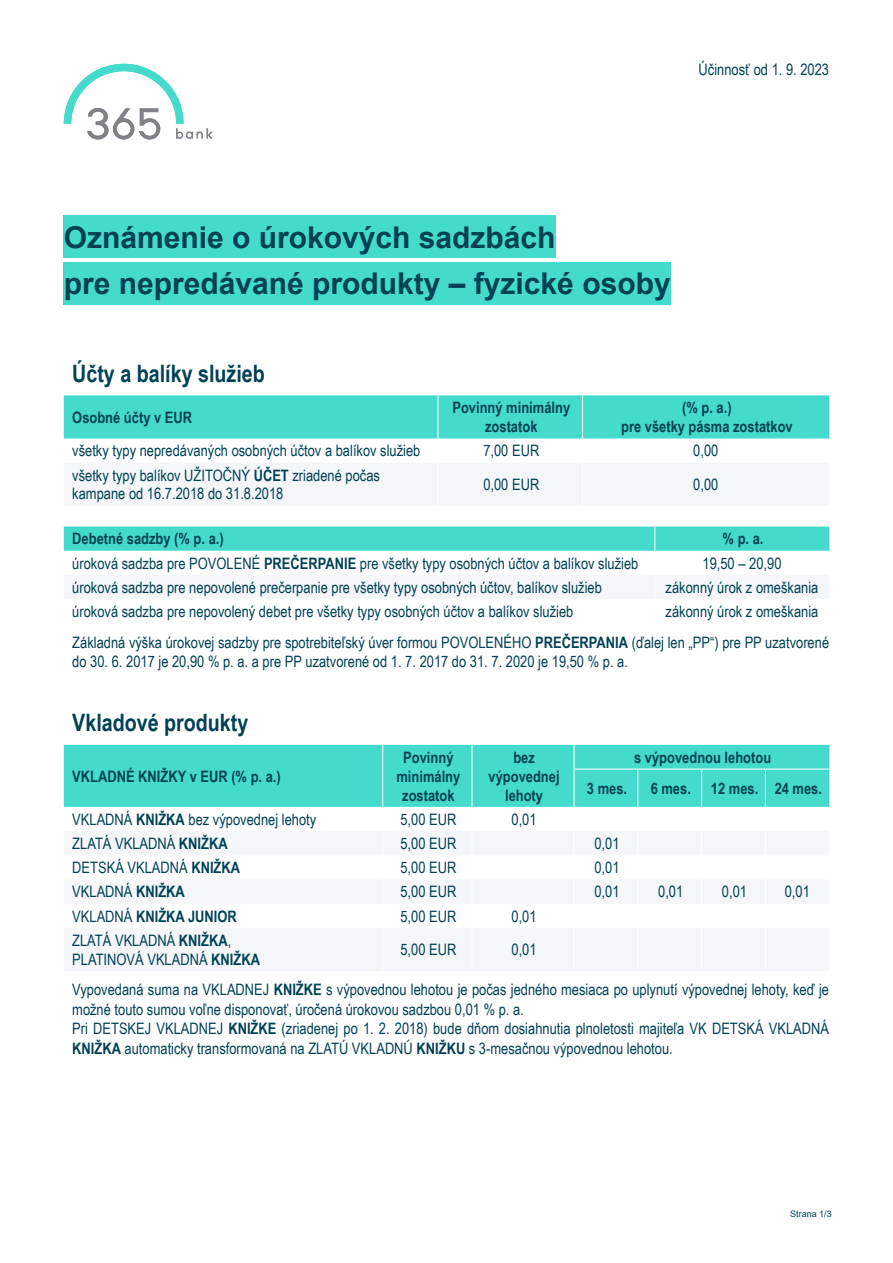
<style>
.page{position:relative;width:893px;height:1263px;background:#fff}
.page>*{position:absolute;margin:0;border:0;box-sizing:border-box;transform-origin:0 0}
.Nadpis{font:700 30px "Arial";color:#004155}
.Nadpis-2{font:700 24px "Arial Narrow";color:#004155}
.Text_Tabulka{font:15.75px/19.5px "Arial Narrow";color:#004155}
.Text_Tabulka-2{font:700 15.75px/18.9px "Arial Narrow";color:#004155;text-align:center}
.t1{font:9px "Arial";color:#004155}
.s1{font-weight:700}
.s2{font-weight:400}
</style>
<div class="page">
<svg style="left:64px;top:395px;width:765px;height:110px"></svg>
<hr style="left:438px;top:463px;width:1px;height:43px;background:#fff">
<hr style="left:582px;top:463px;width:1px;height:43px;background:#fff">
<svg style="left:64px;top:526px;width:765px;height:73px"></svg>
<div style="left:64px;top:745px;width:765px;height:62px;background:#45dbcc"></div>
<svg style="left:64px;top:832px;width:765px;height:139px;fill:#f4f6f9"></svg>
<svg style="left:382px;top:745px;width:1px;height:24px"></svg>
<svg style="left:472px;top:745px;width:1px;height:24px"></svg>
<hr style="left:382px;top:769px;width:1px;height:38px;background:#fff">
<hr style="left:472px;top:769px;width:1px;height:38px;background:#fff">
<svg style="left:574px;top:745px;width:1px;height:24px"></svg>
<hr style="left:574px;top:769px;width:1px;height:38px;background:#fff">
<hr style="left:637px;top:769px;width:1px;height:38px;background:#fff">
<hr style="left:701px;top:769px;width:1px;height:38px;background:#fff">
<hr style="left:765px;top:769px;width:1px;height:38px;background:#fff">
<hr style="left:574px;top:769px;width:64px;height:1px;background:#fff">
<hr style="left:638px;top:769px;width:64px;height:1px;background:#fff">
<hr style="left:702px;top:769px;width:63px;height:1px;background:#fff">
<hr style="left:765px;top:769px;width:64px;height:1px;background:#fff">
<svg style="left:382px;top:832px;width:1px;height:96px"></svg>
<svg style="left:472px;top:832px;width:1px;height:96px"></svg>
<svg style="left:574px;top:832px;width:1px;height:96px"></svg>
<svg style="left:637px;top:832px;width:1px;height:96px"></svg>
<svg style="left:701px;top:832px;width:1px;height:96px"></svg>
<svg style="left:765px;top:832px;width:1px;height:96px"></svg>
<hr style="left:382px;top:928px;width:1px;height:43px;background:#fff">
<hr style="left:472px;top:928px;width:1px;height:43px;background:#fff">
<hr style="left:574px;top:928px;width:1px;height:43px;background:#fff">
<hr style="left:637px;top:928px;width:1px;height:43px;background:#fff">
<hr style="left:701px;top:928px;width:1px;height:43px;background:#fff">
<hr style="left:765px;top:928px;width:1px;height:43px;background:#fff">
<div style="left:63px;top:216px;width:493px;height:42px;background:#45dbcc"></div>
<div style="left:63px;top:262px;width:608px;height:42px;background:#45dbcc"></div>
<svg style="left:64px;top:64px;width:149px;height:75px"></svg>
<p class="Text_Tabulka" style="left:699px;top:59px;width:132px">Účinnosť od 1. 9. 2023</p>
<p class="Nadpis" style="left:64px;top:216px;width:493px">Oznámenie o úrokových sadzbách</p>
<p class="Nadpis" style="left:64px;top:262px;width:608px">pre nepredávané produkty – fyzické osoby</p>
<p class="Nadpis-2" style="left:72px;top:355px;width:194px">Účty a balíky služieb</p>
<p class="Text_Tabulka-2" style="left:72px;top:407px;width:121px">Osobné účty v EUR</p>
<p class="Text_Tabulka-2" style="left:452px;top:397px;width:119px">Povinný minimálny</p>
<p class="Text_Tabulka-2" style="left:485px;top:416px;width:54px">zostatok</p>
<p class="Text_Tabulka-2" style="left:621px;top:397px;width:173px">(% p. a.)<br>pre všetky pásma zostatkov</p>
<p class="Text_Tabulka" style="left:72px;top:440px;width:350px">všetky typy nepredávaných osobných účtov a balíkov služieb</p>
<p class="Text_Tabulka" style="left:483px;top:440px;width:57px">7,00 EUR</p>
<p class="Text_Tabulka" style="left:693px;top:440px;width:27px">0,00</p>
<p class="Text_Tabulka" style="left:72px;top:465px;width:309px;line-height:18.9px">všetky typy balíkov UŽITOČNÝ <span class="s1">ÚČET</span> zriadené počas kampane od 16.7.2018 do 31.8.2018</p>
<p class="Text_Tabulka" style="left:483px;top:474px;width:57px">0,00 EUR</p>
<p class="Text_Tabulka" style="left:693px;top:474px;width:27px">0,00</p>
<p class="Text_Tabulka-2" style="left:72px;top:529px;width:153px">Debetné sadzby (% p. a.)</p>
<p class="Text_Tabulka-2" style="left:723px;top:529px;width:42px">% p. a.</p>
<p class="Text_Tabulka" style="left:72px;top:553px;width:568px">úroková sadzba pre POVOLENÉ <span class="s1">PREČERPANIE</span> pre všetky typy osobných účtov a balíkov služieb</p>
<p class="Text_Tabulka" style="left:702px;top:553px;width:81px">19,50 – 20,90</p>
<p class="Text_Tabulka" style="left:72px;top:577px;width:531px">úroková sadzba pre nepovolené prečerpanie pre všetky typy osobných účtov, balíkov služieb</p>
<p class="Text_Tabulka" style="left:666px;top:577px;width:154px">zákonný úrok z omeškania</p>
<p class="Text_Tabulka" style="left:72px;top:601px;width:503px">úroková sadzba pre nepovolený debet pre všetky typy osobných účtov a balíkov služieb</p>
<p class="Text_Tabulka" style="left:666px;top:601px;width:154px">zákonný úrok z omeškania</p>
<p class="Text_Tabulka" style="left:72px;top:632px;width:758px">Základná výška úrokovej sadzby pre spotrebiteľský úver formou POVOLENÉHO <span class="s1">PREČERPANIA</span> (ďalej len „PP“) pre PP uzatvorené do 30. 6. 2017 je 20,90 % p. a. a pre PP uzatvorené od 1. 7. 2017 do 31. 7. 2020 je 19,50 % p. a.</p>
<p class="Nadpis-2" style="left:72px;top:705px;width:178px">Vkladové produkty</p>
<p class="Text_Tabulka-2" style="left:72px;top:766px;width:210px">VKLADNÉ KNIŽKY v EUR (% p. a.)</p>
<p class="Text_Tabulka-2" style="left:396px;top:747px;width:65px">Povinný minimálny</p>
<p class="Text_Tabulka-2" style="left:402px;top:785px;width:54px">zostatok</p>
<p class="Text_Tabulka-2" style="left:489px;top:747px;width:73px">bez výpovednej</p>
<p class="Text_Tabulka-2" style="left:505px;top:785px;width:40px">lehoty</p>
<p class="Text_Tabulka-2" style="left:634px;top:747px;width:139px">s výpovednou lehotou</p>
<p class="Text_Tabulka-2" style="left:587px;top:778px;width:42px">3 mes.</p>
<p class="Text_Tabulka-2" style="left:651px;top:778px;width:42px">6 mes.</p>
<p class="Text_Tabulka-2" style="left:711px;top:778px;width:49px">12 mes.</p>
<p class="Text_Tabulka-2" style="left:775px;top:778px;width:49px">24 mes.</p>
<p class="Text_Tabulka" style="left:72px;top:809px;width:246px">VKLADNÁ <span class="s1">KNIŽKA</span> bez výpovednej lehoty</p>
<p class="Text_Tabulka" style="left:400px;top:809px;width:57px">5,00 EUR</p>
<p class="Text_Tabulka" style="left:511px;top:809px;width:27px">0,01</p>
<p class="Text_Tabulka" style="left:72px;top:833px;width:157px">ZLATÁ VKLADNÁ <span class="s1">KNIŽKA</span></p>
<p class="Text_Tabulka" style="left:400px;top:833px;width:57px">5,00 EUR</p>
<p class="Text_Tabulka" style="left:594px;top:833px;width:27px">0,01</p>
<p class="Text_Tabulka" style="left:72px;top:857px;width:169px">DETSKÁ VKLADNÁ <span class="s1">KNIŽKA</span></p>
<p class="Text_Tabulka" style="left:400px;top:857px;width:57px">5,00 EUR</p>
<p class="Text_Tabulka" style="left:594px;top:857px;width:27px">0,01</p>
<p class="Text_Tabulka" style="left:72px;top:881px;width:114px">VKLADNÁ <span class="s1">KNIŽKA</span></p>
<p class="Text_Tabulka" style="left:400px;top:881px;width:57px">5,00 EUR</p>
<p class="Text_Tabulka" style="left:594px;top:881px;width:27px">0,01</p>
<p class="Text_Tabulka" style="left:658px;top:881px;width:27px">0,01</p>
<p class="Text_Tabulka" style="left:722px;top:881px;width:27px">0,01</p>
<p class="Text_Tabulka" style="left:785px;top:881px;width:27px">0,01</p>
<p class="Text_Tabulka-2" style="left:72px;top:906px;width:166px"><span class="s2">VKLADNÁ</span> KNIŽKA JUNIOR</p>
<p class="Text_Tabulka" style="left:400px;top:906px;width:57px">5,00 EUR</p>
<p class="Text_Tabulka" style="left:511px;top:906px;width:27px">0,01</p>
<p class="Text_Tabulka" style="left:72px;top:930px;width:189px;line-height:18.9px">ZLATÁ VKLADNÁ <span class="s1">KNIŽKA</span>,<br>PLATINOVÁ VKLADNÁ <span class="s1">KNIŽKA</span></p>
<p class="Text_Tabulka" style="left:400px;top:939px;width:57px">5,00 EUR</p>
<p class="Text_Tabulka" style="left:511px;top:939px;width:27px">0,01</p>
<p class="Text_Tabulka" style="left:72px;top:979px;width:758px">Vypovedaná suma na VKLADNEJ <span class="s1">KNIŽKE</span> s výpovednou lehotou je počas jedného mesiaca po uplynutí výpovednej lehoty, keď je možné touto sumou voľne disponovať, úročená úrokovou sadzbou 0,01 % p. a.</p>
<p class="Text_Tabulka" style="left:72px;top:1018px;width:758px">Pri DETSKEJ VKLADNEJ <span class="s1">KNIŽKE</span> (zriadenej po 1. 2. 2018) bude dňom dosiahnutia plnoletosti majiteľa VK DETSKÁ VKLADNÁ<br><span class="s1">KNIŽKA</span> automaticky transformovaná na ZLATÚ VKLADNÚ <span class="s1">KNIŽKU</span> s 3-mesačnou výpovednou lehotou.</p>
<p class="t1" style="left:790px;top:1207px;width:43px">Strana 1/3</p>
</div>
